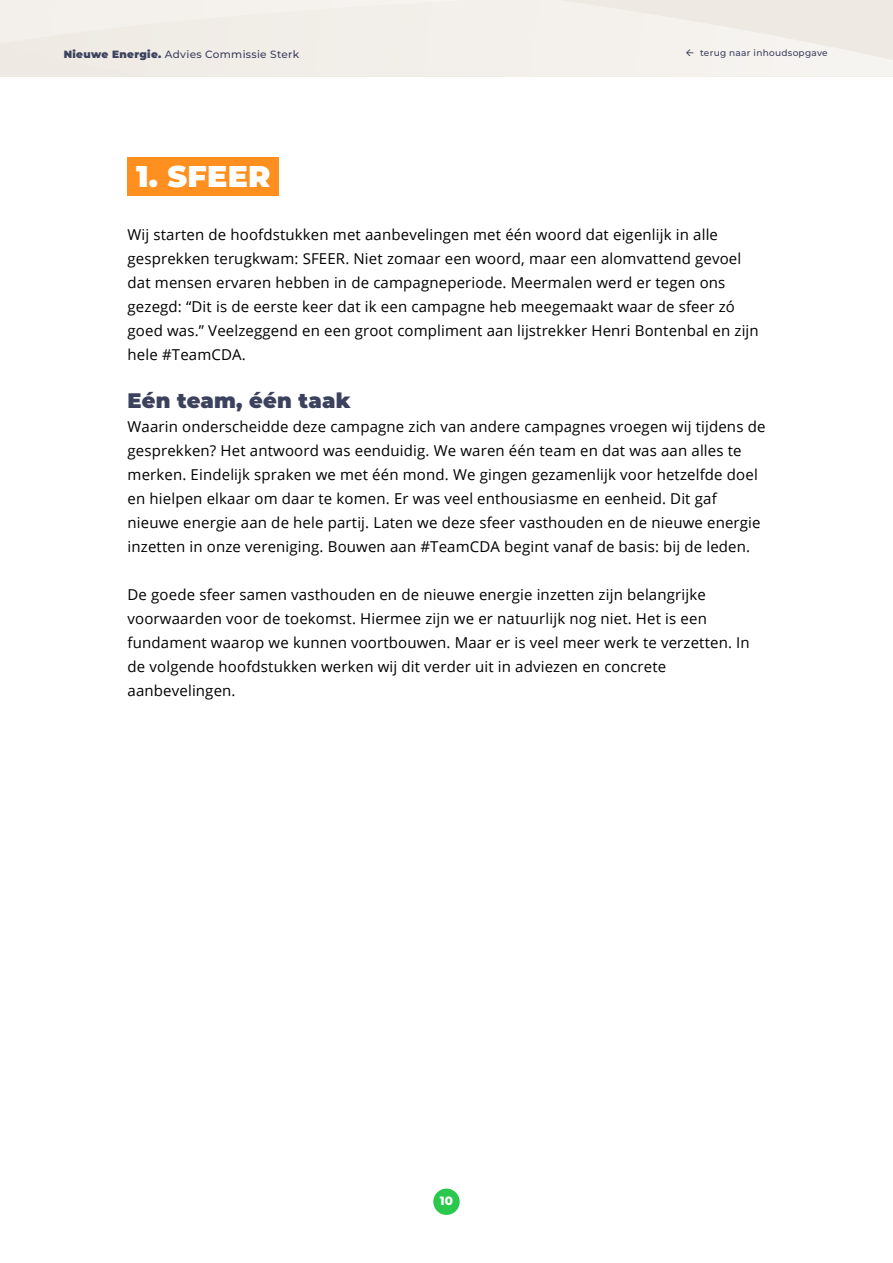
<style>
.page{position:relative;width:893px;height:1263px;background:#fff}
.page>*{position:absolute;margin:0;border:0;box-sizing:border-box;transform-origin:0 0}
.t1{font:900 30px "Montserrat";letter-spacing:.01em;color:#fff}
.t2{font:900 21px "Montserrat";letter-spacing:.01em;color:#3c415d}
.t3{font:15px/24px "Open Sans";letter-spacing:.01em;color:#000}
.t4{font:800 12px "Montserrat";color:#fff}
.t5{font:500 10.5px "Montserrat";letter-spacing:.03em;color:#3c415d}
.t6{font:500 9px "Montserrat";letter-spacing:.03em;color:#3c415d}
.s1{font-weight:900}
</style>
<div class="page">
<div style="left:128px;top:157px;width:151px;height:38px;background:#ff8f1f"></div>
<div style="left:433px;top:1188px;width:27px;height:27px;background:#2cc84d;border-radius:50%"></div>
<div style="left:0;top:57px;width:893px;height:20px;background:#f2efea"></div>
<div style="left:0;top:0;width:893px;height:57px;background:#f2efea"></div>
<p class="t5" style="left:64px;top:47px;width:237px"><span class="s1">Nieuwe Energie.</span> Advies Commissie Sterk</p>
<p class="t6" style="left:700px;top:47px;width:129px">terug naar inhoudsopgave</p>
<h1 class="t1" style="left:136px;top:156px;width:136px">1. SFEER</h1>
<p class="t3" style="left:128px;top:222px;width:633px">Wij starten de hoofdstukken met aanbevelingen met één woord dat eigenlijk in alle gesprekken terugkwam: SFEER. Niet zomaar een woord, maar een alomvattend gevoel dat mensen ervaren hebben in de campagneperiode. Meermalen werd er tegen ons gezegd: “Dit is de eerste keer dat ik een campagne heb meegemaakt waar de sfeer zó goed was.” Veelzeggend en een groot compliment aan lijstrekker Henri Bontenbal en zijn hele #TeamCDA.</p>
<h2 class="t2" style="left:128px;top:387px;width:225px">Eén team, één taak</h2>
<p class="t3" style="left:128px;top:414px;width:639px">Waarin onderscheidde deze campagne zich van andere campagnes vroegen wij tijdens de gesprekken? Het antwoord was eenduidig. We waren één team en dat was aan alles te merken. Eindelijk spraken we met één mond. We gingen gezamenlijk voor hetzelfde doel en hielpen elkaar om daar te komen. Er was veel enthousiasme en eenheid. Dit gaf nieuwe energie aan de hele partij. Laten we deze sfeer vasthouden en de nieuwe energie inzetten in onze vereniging. Bouwen aan #TeamCDA begint vanaf de basis: bij de leden.</p>
<p class="t3" style="left:128px;top:582px;width:624px">De goede sfeer samen vasthouden en de nieuwe energie inzetten zijn belangrijke voorwaarden voor de toekomst. Hiermee zijn we er natuurlijk nog niet. Het is een fundament waarop we kunnen voortbouwen. Maar er is veel meer werk te verzetten. In de volgende hoofdstukken werken wij dit verder uit in adviezen en concrete aanbevelingen.</p>
<p class="t4" style="left:440px;top:1193px;width:15px">10</p>
</div>
